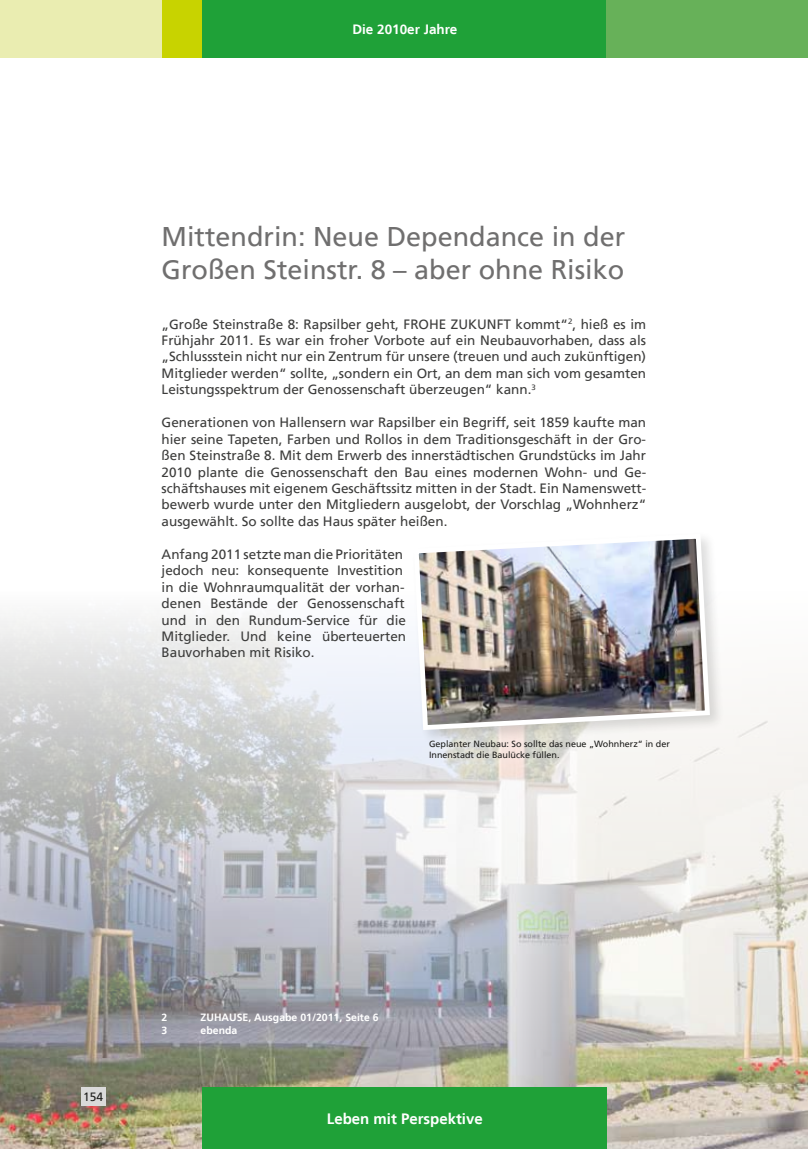
<style>
.page{position:relative;width:808px;height:1149px;background:#fff}
.page>*{position:absolute;margin:0;border:0;box-sizing:border-box;transform-origin:0 0}
.t1{font:27px/32.8px "Frutiger LT";color:#706f6f}
.t2{font:700 15px "Frutiger LT";color:#fff}
.t3{font:13.5px/16.5px "Frutiger LT";color:#3c3c3b;text-align:justify}
.t4{font:700 13.5px "Frutiger LT";color:#fff}
.t5{font:12px "Frutiger LT";color:#1d1d1b}
.t6{font:700 10.5px "Frutiger LT";color:#fff}
.t7{font:9px/10.8px "Frutiger LT";color:#1d1d1b}
</style>
<div class="page">
<img style="left:0;top:616px;width:808px;height:532px">
<div style="left:411px;top:530px;width:313px;height:214px;background:#1d1d1b;opacity:.15"></div>
<img style="left:411px;top:531px;width:301px;height:201px">
<div style="left:202px;top:0;width:404px;height:58px;background:#1fa138"></div>
<div style="left:0;top:0;width:163px;height:58px;background:#eaedb1"></div>
<div style="left:162px;top:0;width:40px;height:58px;background:#c8d300"></div>
<div style="left:606px;top:0;width:202px;height:58px;background:#67b159"></div>
<div style="left:202px;top:1087px;width:404px;height:61px;background:#1fa138"></div>
<div style="left:81px;top:1087px;width:24px;height:18px;background:#dadada"></div>
<p class="t4" style="left:352px;top:21px;width:106px">Die 2010er Jahre</p>
<h1 class="t1" style="left:162px;top:221px;width:465px">Mittendrin: Neue Dependance in der<br>Großen Steinstr. 8 – aber ohne Risiko</h1>
<p class="t3" style="left:162px;top:315px;width:486px">„Große Steinstraße 8: Rapsilber geht, FROHE ZUKUNFT kommt“<sup>2</sup>, hieß es im Frühjahr 2011. Es war ein froher Vorbote auf ein Neubauvorhaben, dass als „Schlussstein nicht nur ein Zentrum für unsere (treuen und auch zukünftigen)<br>Mitglieder werden“ sollte, „sondern ein Ort, an dem man sich vom gesamten Leistungsspektrum der Genossenschaft überzeugen“ kann.<sup>3</sup></p>
<p class="t3" style="left:162px;top:414px;width:486px">Generationen von Hallensern war Rapsilber ein Begriff, seit 1859 kaufte man hier seine Tapeten, Farben und Rollos in dem Traditionsgeschäft in der Gro&shy;ßen Steinstraße 8. Mit dem Erwerb des innerstädtischen Grundstücks im Jahr 2010 plante die Genossenschaft den Bau eines modernen Wohn- und Ge&shy;schäftshauses mit eigenem Geschäftssitz mitten in der Stadt. Ein Namenswett&shy;bewerb wurde unter den Mitgliedern ausgelobt, der Vorschlag „Wohnherz“ ausgewählt. So sollte das Haus später heißen.</p>
<p class="t3" style="left:162px;top:545px;width:246px;text-align:left">Anfang 2011 setzte man die Prioritäten jedoch neu: konsequente Investition in die Wohnraumqualität der vorhan&shy;denen Bestände der Genossenschaft und in den Rundum-Service für die Mitglieder. Und keine überteuerten Bauvorhaben mit Risiko.</p>
<p class="t7" style="left:429px;top:738px;width:242px">Geplanter Neubau: So sollte das neue „Wohnherz“ in der<br>Innenstadt die Baulücke füllen.</p>
<p class="t5" style="left:83px;top:1089px;width:22px">154</p>
<p class="t6" style="left:162px;top:1011px;width:7px">2</p>
<p class="t6" style="left:201px;top:1011px;width:179px">ZUHAUSE, Ausgabe 01/2011, Seite 6</p>
<p class="t6" style="left:162px;top:1023px;width:7px">3</p>
<p class="t6" style="left:201px;top:1023px;width:38px">ebenda</p>
<p class="t2" style="left:327px;top:1109px;width:157px">Leben mit Perspektive</p>
</div>
